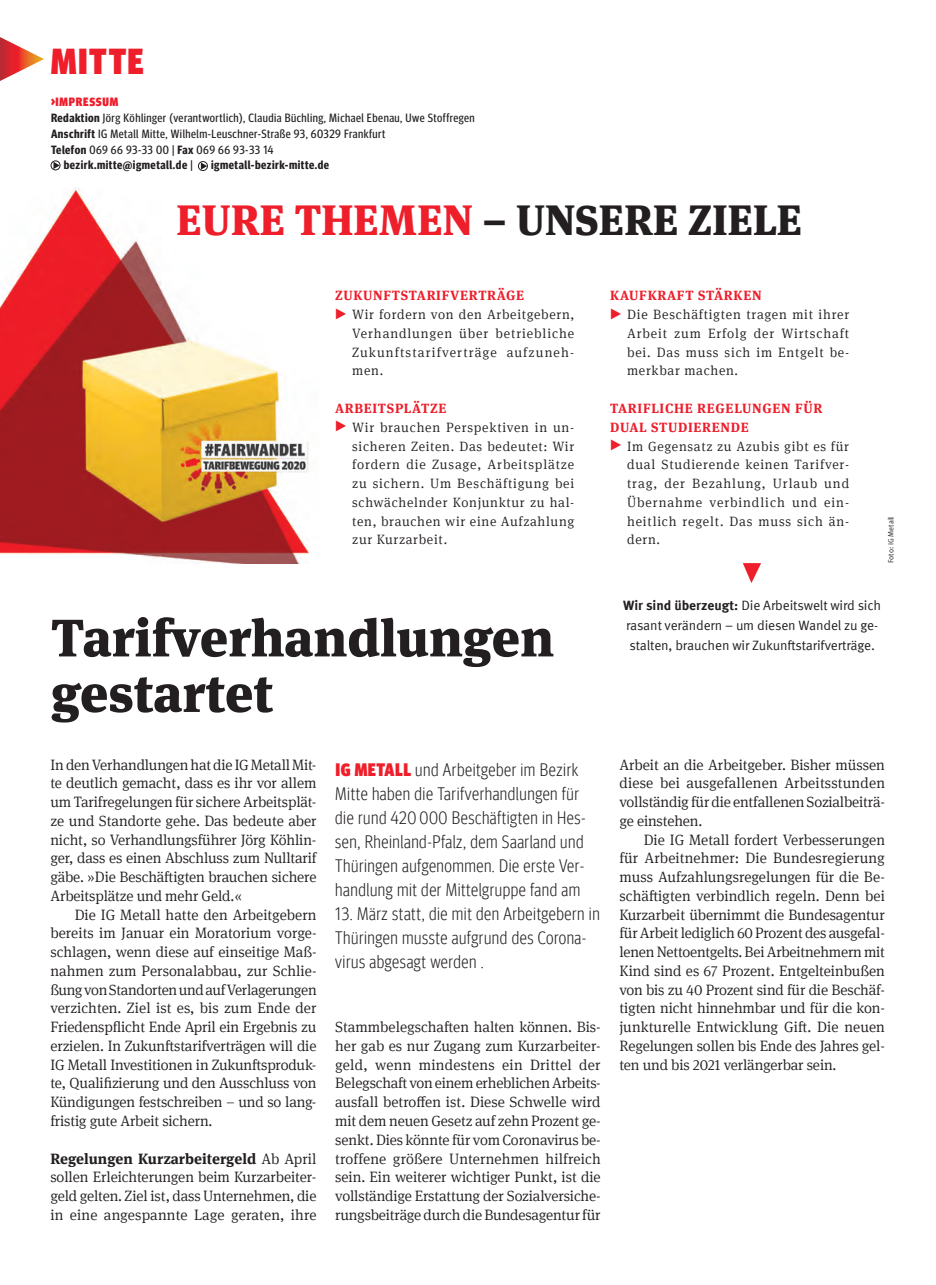
<style>
.page{position:relative;width:936px;height:1285px;background:#fff}
.page>*{position:absolute;margin:0;border:0;box-sizing:border-box;transform-origin:0 0}
.t1{font:900 52.5px/55.5px "Meta Serif IGM";color:#231f20}
.t2{font:900 42px "Meta Serif IGM";color:#231f20}
.t3{font:900 condensed 36px "Meta Head IGM";letter-spacing:.04em;color:#ee1e2b}
.t4{font:300 condensed 18px/24px "Meta Head IGM";letter-spacing:.03em;color:#231f20}
.t5{font:300 15px/18.8px "Meta Serif IGM";letter-spacing:-.01em;color:#231f20;text-align:justify}
.t6{font:300 13.5px "Meta Serif IGM";letter-spacing:.06em;color:#231f20}
.t7{font:13.5px/19.5px "Meta IGM";letter-spacing:-.01em;color:#231f20}
.t8{font:700 13.5px "Meta Serif IGM";letter-spacing:.05em;color:#ee1e2b}
.t9{font:300 13.5px "Meta Serif IGM";letter-spacing:.085em;color:#231f20}
.t10{font:12px "Meta Headline Cond OT";letter-spacing:.04em;color:#231f20}
.t11{font:700 12px "Meta Headline Cond OT";letter-spacing:.04em;color:#231f20}
.t12{font:900 condensed 12px "Meta Head IGM";letter-spacing:.07em;color:#ee1e2b}
.t13{font:7.5px "Meta IGM";color:#231f20}
.s1{font-weight:700}
.s2{font-weight:400}
.s3{color:#ee1e2b}
.s4{font-family:"Meta Head IGM";font-weight:900;font-stretch:condensed;font-size:21px;color:#ee1e2b}
.s5{font-weight:900;color:#ee1e2b}
</style>
<div class="page">
<svg style="left:0;top:37px;width:44px;height:44px"></svg>
<div style="left:51px;top:160px;width:10px;height:10px;border:1px solid #231f20;border-radius:50%"></div>
<svg style="left:53px;top:162px;width:7px;height:7px"></svg>
<div style="left:198px;top:161px;width:10px;height:10px;border:1px solid #231f20;border-radius:50%"></div>
<svg style="left:201px;top:162px;width:6px;height:8px"></svg>
<img style="left:0;top:188px;width:309px;height:375px">
<svg style="left:743px;top:563px;width:18px;height:20px"></svg>
<h3 class="t3" style="left:51px;top:33px;width:94px">MITTE</h3>
<p class="t12" style="left:51px;top:92px;width:69px">&gt;IMPRESSUM</p>
<p class="t10" style="left:51px;top:111px;width:425px"><span class="s1">Redaktion</span> Jörg Köhlinger (verantwortlich), Claudia Büchling, Michael Ebenau, Uwe Stoffregen</p>
<p class="t10" style="left:51px;top:126px;width:336px"><span class="s1">Anschrift</span> IG Metall Mitte, Wilhelm-Leuschner-Straße 93, 60329 Frankfurt</p>
<p class="t10" style="left:51px;top:142px;width:224px"><span class="s1">Telefon</span> 069 66 93-33 00 | <span class="s1">Fax</span> 069 66 93-33 14</p>
<p class="t11" style="left:64px;top:158px;width:130px">bezirk.mitte@igmetall.de <span class="s2">|</span></p>
<p class="t11" style="left:211px;top:158px;width:119px">igmetall-bezirk-mitte.de</p>
<h2 class="t2" style="left:176px;top:185px;width:627px"><span class="s3">EURE THEMEN</span> – UNSERE ZIELE</h2>
<p class="t8" style="left:335px;top:285px;width:190px">ZUKUNFTSTARIFVERTRÄGE</p>
<p class="t6" style="left:335px;top:305px;width:240px"><span class="s4">▸</span> Wir fordern von den Arbeitgebern,</p>
<p class="t6" style="left:352px;top:323px;width:223px">Verhandlungen über betriebliche</p>
<p class="t9" style="left:352px;top:342px;width:223px">Zukunftstarifverträge aufzuneh-</p>
<p class="t6" style="left:352px;top:361px;width:32px">men.</p>
<p class="t8" style="left:335px;top:397px;width:113px">ARBEITSPLÄTZE</p>
<p class="t6" style="left:335px;top:417px;width:240px"><span class="s4">▸</span> Wir brauchen Perspektiven in un-</p>
<p class="t6" style="left:352px;top:436px;width:223px">sicheren Zeiten. Das bedeutet: Wir</p>
<p class="t6" style="left:352px;top:455px;width:223px">fordern die Zusage, Arbeitsplätze</p>
<p class="t6" style="left:352px;top:473px;width:223px">zu sichern. Um Beschäftigung bei</p>
<p class="t6" style="left:352px;top:492px;width:223px">schwächelnder Konjunktur zu hal-</p>
<p class="t6" style="left:352px;top:511px;width:223px">ten, brauchen wir eine Aufzahlung</p>
<p class="t6" style="left:352px;top:530px;width:97px">zur Kurzarbeit.</p>
<h1 class="t1" style="left:51px;top:605px;width:504px">Tarifverhandlungen gestartet</h1>
<p class="t8" style="left:610px;top:285px;width:153px">KAUFKRAFT STÄRKEN</p>
<p class="t6" style="left:610px;top:305px;width:240px"><span class="s4">▸</span> Die Beschäftigten tragen mit ihrer</p>
<p class="t6" style="left:627px;top:323px;width:223px">Arbeit zum Erfolg der Wirtschaft</p>
<p class="t6" style="left:627px;top:342px;width:224px">bei. Das muss sich im Entgelt be-</p>
<p class="t6" style="left:627px;top:361px;width:112px">merkbar machen.</p>
<p class="t8" style="left:610px;top:397px;width:214px">TARIFLICHE REGELUNGEN FÜR</p>
<p class="t8" style="left:610px;top:416px;width:140px">DUAL STUDIERENDE</p>
<p class="t6" style="left:610px;top:436px;width:240px"><span class="s4">▸</span> Im Gegensatz zu Azubis gibt es für</p>
<p class="t6" style="left:627px;top:455px;width:223px">dual Studierende keinen Tarifver-</p>
<p class="t6" style="left:627px;top:473px;width:224px">trag, der Bezahlung, Urlaub und</p>
<p class="t6" style="left:627px;top:492px;width:223px">Übernahme verbindlich und ein-</p>
<p class="t6" style="left:627px;top:511px;width:223px">heitlich regelt. Das muss sich än-</p>
<p class="t6" style="left:627px;top:530px;width:34px">dern.</p>
<p class="t13" style="left:885px;top:563px;width:48px;rotate:-90deg">Foto: IG Metall</p>
<p class="t7" style="left:623px;top:595px;width:259px"><span class="s1">Wir sind überzeugt:</span> Die Arbeitswelt wird sich rasant verändern – um diesen Wandel zu ge&shy;stalten, brauchen wir Zukunftstarifverträge.</p>
<p class="t5" style="left:50px;top:754px;width:268px">In den Verhandlungen hat die IG Metall Mit&shy;te deutlich gemacht, dass es ihr vor allem um Tarifregelungen für sichere Arbeitsplät&shy;ze und Standorte gehe. Das bedeute aber nicht, so Verhandlungsführer Jörg Köhlin&shy;ger, dass es einen Abschluss zum Nulltarif gäbe. »Die Beschäftigten brauchen sichere Arbeitsplätze und mehr Geld.«</p>
<p class="t5" style="left:50px;top:904px;width:268px;text-indent:24px">Die IG Metall hatte den Arbeitgebern bereits im Januar ein Moratorium vorge&shy;schlagen, wenn diese auf einseitige Maß&shy;nahmen zum Personalabbau, zur Schlie&shy;ßung von Standorten und auf Verlagerungen verzichten. Ziel ist es, bis zum Ende der Friedenspflicht Ende April ein Ergebnis zu erzielen. In Zukunftstarifverträgen will die IG Metall Investitionen in Zukunftsproduk&shy;te, Qualifizierung und den Ausschluss von Kündigungen festschreiben – und so lang&shy;fristig gute Arbeit sichern.</p>
<p class="t5" style="left:50px;top:1147px;width:268px"><span class="s1">Regelungen Kurzarbeitergeld</span> Ab April sollen Erleichterungen beim Kurzarbeiter&shy;geld gelten. Ziel ist, dass Unternehmen, die in eine angespannte Lage geraten, ihre</p>
<p class="t4" style="left:335px;top:756px;width:252px"><span class="s5">IG METALL</span> und Arbeitgeber im Bezirk Mitte haben die Tarifverhandlungen für die rund 420 000 Beschäftigten in Hes&shy;sen, Rheinland-Pfalz, dem Saarland und Thüringen aufgenommen. Die erste Ver&shy;handlung mit der Mittelgruppe fand am</p>
<p class="t4" style="left:335px;top:900px;width:266px">13. März statt, die mit den Arbeitgebern in<br>Thüringen musste aufgrund des Corona&shy;virus abgesagt werden .</p>
<p class="t5" style="left:335px;top:1016px;width:267px">Stammbelegschaften halten können. Bis&shy;her gab es nur Zugang zum Kurzarbeiter&shy;geld, wenn mindestens ein Drittel der Belegschaft von einem erheblichen Arbeits&shy;ausfall betroffen ist. Diese Schwelle wird mit dem neuen Gesetz auf zehn Prozent ge&shy;senkt. Dies könnte für vom Coronavirus be&shy;troffene größere Unternehmen hilfreich sein. Ein weiterer wichtiger Punkt, ist die vollständige Erstattung der Sozialversiche&shy;rungsbeiträge durch die Bundesagentur für</p>
<p class="t5" style="left:619px;top:754px;width:267px">Arbeit an die Arbeitgeber. Bisher müssen diese bei ausgefallenen Arbeitsstunden vollständig für die entfallenen Sozialbeiträ&shy;ge einstehen.</p>
<p class="t5" style="left:619px;top:829px;width:267px;text-indent:24px">Die IG Metall fordert Verbesserungen für Arbeitnehmer: Die Bundesregierung muss Aufzahlungsregelungen für die Be&shy;schäftigten verbindlich regeln. Denn bei Kurzarbeit übernimmt die Bundesagentur für Arbeit lediglich 60 Prozent des ausgefal&shy;lenen Nettoentgelts. Bei Arbeitnehmern mit Kind sind es 67 Prozent. Entgelteinbußen von bis zu 40 Prozent sind für die Beschäf&shy;tigten nicht hinnehmbar und für die kon&shy;junkturelle Entwicklung Gift. Die neuen Regelungen sollen bis Ende des Jahres gel&shy;ten und bis 2021 verlängerbar sein.</p>
</div>
